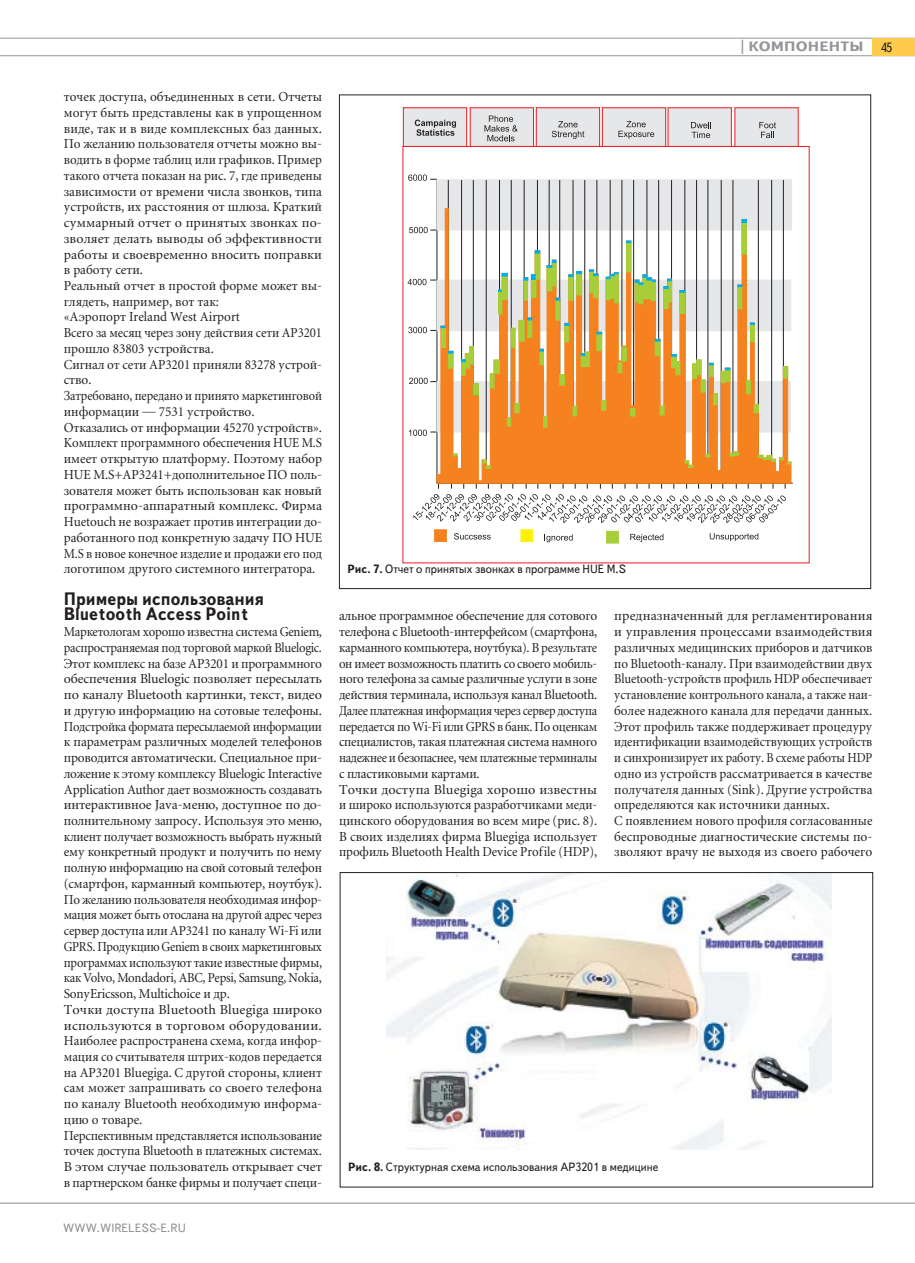
<style>
.page{position:relative;width:915px;height:1263px;background:#fff}
.page>*{position:absolute;margin:0;border:0;box-sizing:border-box;transform-origin:0 0}
.t1{font:700 18px/15.8px "Text Book C";color:#231f20;scale:.94 1}
.t2{font:13.5px/15.8px "Miniature";letter-spacing:-.005em;color:#231f20;scale:.96 1}
.t3{font:13.5px/15.8px "Miniature";letter-spacing:-.005em;color:#231f20;scale:.93 1}
.t4{font:13.5px/15.8px "Miniature";letter-spacing:-.005em;color:#231f20}
.t5{font:700 13.5px "Text Book C";letter-spacing:.01em;color:#939598;scale:1.17 1}
.t6{font:13.5px "Text Book C";color:#231f20;scale:.9 1}
.t7{font:12px "Text Book C";color:#231f20;scale:.95 1}
.t8{font:12px "Text Book C";color:#939598}
.s1{font-weight:700}
</style>
<div class="page">
<hr style="left:0;top:1202px;width:914px;height:2px;background:#939598">
<hr style="left:0;top:38px;width:914px;height:1px;background:#939598">
<hr style="left:0;top:55px;width:914px;height:1px;background:#939598">
<div style="left:872px;top:38px;width:42px;height:18px;background:#ffcc4e"></div>
<div style="left:436px;top:179px;width:355px;height:51px;background:#e6e7e8"></div>
<hr style="left:448px;top:180px;width:1px;height:303px;background:#231f20">
<hr style="left:461px;top:180px;width:1px;height:303px;background:#231f20">
<hr style="left:473px;top:180px;width:1px;height:303px;background:#231f20">
<hr style="left:485px;top:180px;width:1px;height:303px;background:#231f20">
<hr style="left:499px;top:180px;width:1px;height:303px;background:#231f20">
<hr style="left:510px;top:180px;width:1px;height:303px;background:#231f20">
<hr style="left:523px;top:180px;width:1px;height:303px;background:#231f20">
<hr style="left:537px;top:180px;width:1px;height:303px;background:#231f20">
<hr style="left:548px;top:180px;width:1px;height:303px;background:#231f20">
<hr style="left:559px;top:180px;width:1px;height:303px;background:#231f20">
<hr style="left:572px;top:180px;width:1px;height:303px;background:#231f20">
<hr style="left:584px;top:180px;width:1px;height:303px;background:#231f20">
<hr style="left:596px;top:180px;width:1px;height:303px;background:#231f20">
<hr style="left:609px;top:180px;width:1px;height:303px;background:#231f20">
<hr style="left:621px;top:180px;width:1px;height:303px;background:#231f20">
<hr style="left:633px;top:180px;width:1px;height:303px;background:#231f20">
<hr style="left:646px;top:180px;width:1px;height:303px;background:#231f20">
<hr style="left:658px;top:180px;width:1px;height:303px;background:#231f20">
<hr style="left:671px;top:180px;width:1px;height:303px;background:#231f20">
<hr style="left:684px;top:180px;width:1px;height:303px;background:#231f20">
<hr style="left:696px;top:180px;width:1px;height:303px;background:#231f20">
<hr style="left:707px;top:180px;width:1px;height:303px;background:#231f20">
<hr style="left:720px;top:180px;width:1px;height:303px;background:#231f20">
<hr style="left:732px;top:180px;width:1px;height:303px;background:#231f20">
<hr style="left:757px;top:180px;width:1px;height:303px;background:#231f20">
<hr style="left:771px;top:180px;width:1px;height:303px;background:#231f20">
<hr style="left:782px;top:180px;width:1px;height:303px;background:#231f20">
<svg style="left:436px;top:208px;width:211px;height:11px"></svg>
<div style="left:606px;top:531px;width:12px;height:12px;background:#a6ce39;border:1px solid #a6ce39"></div>
<div style="left:520px;top:529px;width:13px;height:13px;background:#fff200;border:1px solid #fff200"></div>
<div style="left:434px;top:529px;width:12px;height:13px;background:#f5821f;border:1px solid #f5821f"></div>
<div style="left:403px;top:107px;width:64px;height:40px;background:#e6e7e8;border:1px solid #ed1c24"></div>
<div style="left:469px;top:107px;width:64px;height:40px;background:#e6e7e8;border:1px solid #ed1c24"></div>
<div style="left:535px;top:107px;width:64px;height:40px;background:#e6e7e8;border:1px solid #ed1c24"></div>
<div style="left:601px;top:107px;width:64px;height:40px;background:#e6e7e8;border:1px solid #ed1c24"></div>
<div style="left:667px;top:107px;width:64px;height:40px;background:#e6e7e8;border:1px solid #ed1c24"></div>
<div style="left:734px;top:107px;width:64px;height:40px;background:#e6e7e8;border:1px solid #ed1c24"></div>
<svg style="left:414px;top:120px;width:42px;height:16px"></svg>
<svg style="left:484px;top:116px;width:33px;height:25px"></svg>
<svg style="left:551px;top:121px;width:33px;height:18px"></svg>
<svg style="left:618px;top:121px;width:36px;height:18px"></svg>
<svg style="left:691px;top:122px;width:20px;height:16px"></svg>
<svg style="left:759px;top:122px;width:16px;height:16px"></svg>
<svg style="left:408px;top:174px;width:29px;height:7px"></svg>
<svg style="left:407px;top:219px;width:384px;height:304px"></svg>
<svg style="left:454px;top:533px;width:36px;height:6px"></svg>
<svg style="left:544px;top:534px;width:28px;height:8px"></svg>
<svg style="left:630px;top:534px;width:33px;height:8px"></svg>
<svg style="left:709px;top:533px;width:49px;height:8px"></svg>
<img style="left:386px;top:874px;width:445px;height:275px">
<div style="left:339px;top:872px;width:533px;height:315px;border:1px solid #231f20"></div>
<p class="t2" style="left:64px;top:90px;width:270px">точек доступа, объединенных в сети. Отчеты могут быть представлены как в упрощенном виде, так и в виде комплексных баз данных.<br>По желанию пользователя отчеты можно вы&shy;водить в форме таблиц или графиков. Пример такого отчета показан на рис. 7, где приведены зависимости от времени числа звонков, типа устройств, их расстояния от шлюза. Краткий суммарный отчет о принятых звонках по&shy;зволяет делать выводы об эффективности работы и своевременно вносить поправки в работу сети.<br>Реальный отчет в простой форме может вы&shy;глядеть, например, вот так:<br>«Аэропорт Ireland West Airport<br>Всего за месяц через зону действия сети AP3201 прошло 83803 устройства.<br>Сигнал от сети AP3201 приняли 83278 устрой&shy;ство.<br>Затребовано, передано и принято маркетинговой информации — 7531 устройство.<br>Отказались от информации 45270 устройств».<br>Комплект программного обеспечения HUE M.S имеет открытую платформу. Поэтому набор HUE M.S+AP3241+дополнительное ПО поль&shy;зователя может быть использован как новый программно-аппаратный комплекс. Фирма Huetouch не возражает против интеграции до&shy;работанного под конкретную задачу ПО HUE M.S в новое конечное изделие и продажи его под логотипом другого системного интегратора.</p>
<h1 class="t1" style="left:64px;top:591px;width:214px">Примеры использования<br>Bluetooth Access Point</h1>
<p class="t3" style="left:64px;top:625px;width:279px">Маркетологам хорошо известна система Geniem, распространяемая под торговой маркой Bluelogic.<br>Этот комплекс на базе AP3201 и программного обеспечения Bluelogic позволяет пересылать по каналу Bluetooth картинки, текст, видео и другую информацию на сотовые телефоны.<br>Подстройка формата пересылаемой информации к параметрам различных моделей телефонов проводится автоматически. Специальное при&shy;ложение к этому комплексу Bluelogic Interactive Application Author дает возможность создавать интерактивное Java-меню, доступное по до&shy;полнительному запросу. Используя это меню, клиент получает возможность выбрать нужный ему конкретный продукт и получить по нему полную информацию на свой сотовый телефон (смартфон, карманный компьютер, ноутбук).<br>По желанию пользователя необходимая инфор&shy;мация может быть отослана на другой адрес через сервер доступа или AP3241 по каналу Wi-Fi или GPRS. Продукцию Geniem в своих маркетинговых программах используют такие известные фирмы, как Volvo, Mondadori, ABC, Pepsi, Samsung, Nokia, SonyEricsson, Multichoice и др.<br>Точки доступа Bluetooth Bluegiga широко используются в торговом оборудовании.<br>Наиболее распространена схема, когда инфор&shy;мация со считывателя штрих-кодов передается на AP3201 Bluegiga. С другой стороны, клиент сам может запрашивать со своего телефона по каналу Bluetooth необходимую информа&shy;цию о товаре.<br>Перспективным представляется использование точек доступа Bluetooth в платежных системах.<br>В этом случае пользователь открывает счет в партнерском банке фирмы и получает специ-</p>
<p class="t8" style="left:63px;top:1221px;width:124px">WWW.WIRELESS-E.RU</p>
<p class="t5" style="left:740px;top:39px;width:106px">| КОМПОНЕНТЫ</p>
<p class="t6" style="left:880px;top:39px;width:14px">45</p>
<p class="t7" style="left:347px;top:562px;width:294px"><span class="s1">Рис. 7.</span> Отчет о принятых звонках в программе HUE M.S</p>
<p class="t2" style="left:339px;top:609px;width:270px">альное программное обеспечение для сотового телефона с Bluetooth-интерфейсом (смартфона, карманного компьютера, ноутбука). В результате он имеет возможность платить со своего мобиль&shy;ного телефона за самые различные услуги в зоне действия терминала, используя канал Bluetooth.<br>Далее платежная информация через сервер доступа передается по Wi-Fi или GPRS в банк. По оценкам специалистов, такая платежная система намного надежнее и безопаснее, чем платежные терминалы с пластиковыми картами.<br>Точки доступа Bluegiga хорошо известны и широко используются разработчиками меди&shy;цинского оборудования во всем мире (рис. 8).<br>В своих изделиях фирма Bluegiga использует профиль Bluetooth Health Device Profile (HDP),</p>
<p class="t4" style="left:614px;top:609px;width:260px">предназначенный для регламентирования и управления процессами взаимодействия различных медицинских приборов и датчиков по Bluetooth-каналу. При взаимодействии двух Bluetooth-устройств профиль HDP обеспечивает установление контрольного канала, а также наи&shy;более надежного канала для передачи данных.<br>Этот профиль также поддерживает процедуру идентификации взаимодействующих устройств и синхронизирует их работу. В схеме работы HDP одно из устройств рассматривается в качестве получателя данных (Sink). Другие устройства определяются как источники данных.<br>С появлением нового профиля согласованные беспроводные диагностические системы по&shy;зволяют врачу не выходя из своего рабочего</p>
<p class="t7" style="left:348px;top:1160px;width:328px"><span class="s1">Рис. 8.</span> Структурная схема использования AP3201 в медицине</p>
</div>
